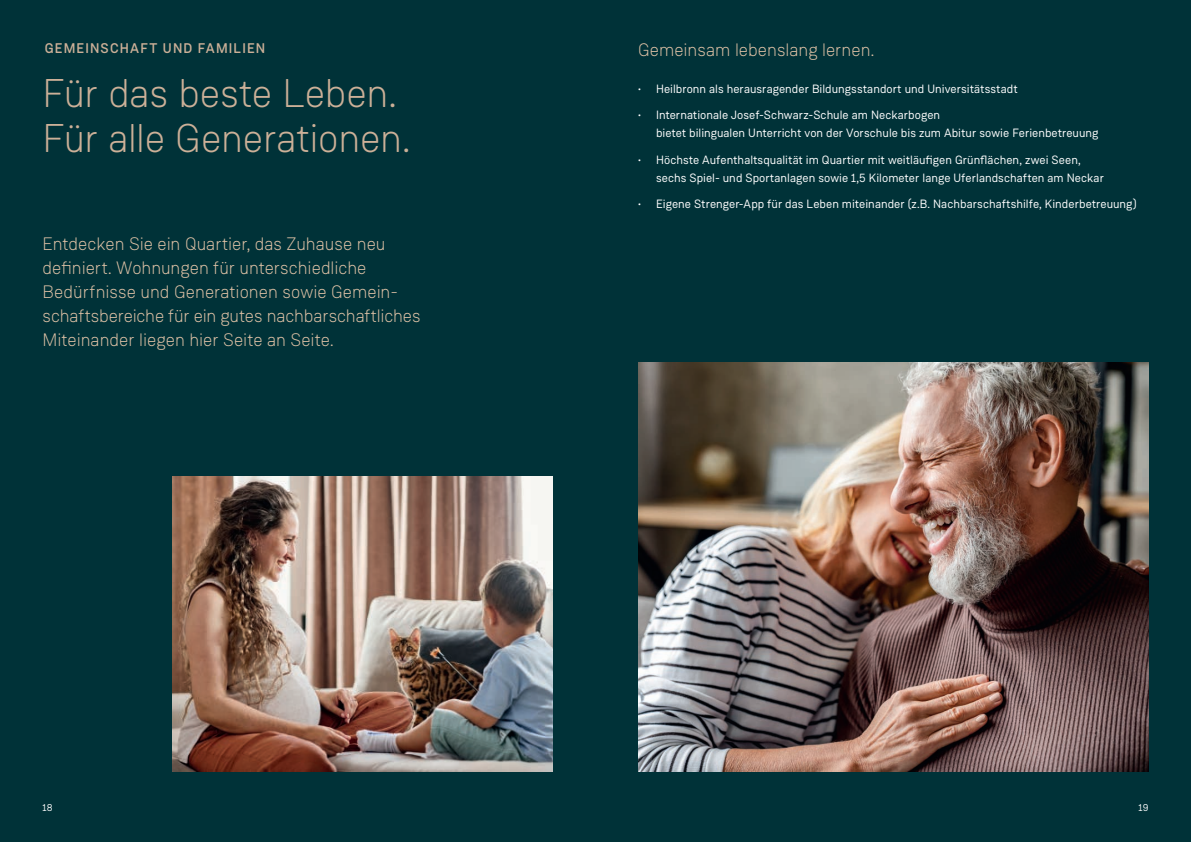
<style>
.page{position:relative;width:1191px;height:842px;background:#003238}
.page>*{position:absolute;margin:0;border:0;box-sizing:border-box;transform-origin:0 0}
.t1{font:300 40px/45px "Weissenhof Grotesk";letter-spacing:-.01em;color:#ccb098}
.t2{font:300 18px/24px "Weissenhof Grotesk";color:#e1c3a7}
.t3{font:500 14px "Weissenhof Grotesk";letter-spacing:.08em;color:#ccb098}
.t4{font:12px/18px "Weissenhof Grotesk";letter-spacing:.005em;color:#fff}
.t5{font:10px "Weissenhof Grotesk";color:#fff}
</style>
<div class="page">
<img style="left:638px;top:363px;width:510px;height:408px">
<img style="left:173px;top:476px;width:380px;height:295px">
<p class="t3" style="left:45px;top:40px;width:222px">GEMEINSCHAFT UND FAMILIEN</p>
<h1 class="t1" style="left:43px;top:70px;width:369px">Für das beste Leben.<br>Für alle Generationen.</h1>
<h2 class="t2" style="left:43px;top:231px;width:379px">Entdecken Sie ein Quartier, das Zuhause neu definiert. Wohnungen für unterschiedliche Bedürfnisse und Generationen sowie Gemein&shy;schaftsbereiche für ein gutes nachbarschaftliches Miteinander liegen hier Seite an Seite.</h2>
<h2 class="t2" style="left:638px;top:38px;width:238px">Gemeinsam lebenslang lernen.</h2>
<p class="t4" style="left:638px;top:80px;width:381px">• Heilbronn als herausragender Bildungsstandort und Universitätsstadt</p>
<p class="t4" style="left:656px;top:106px;width:444px;text-indent:-18px">• Internationale Josef-Schwarz-Schule am Neckarbogen<br>bietet bilingualen Unterricht von der Vorschule bis zum Abitur sowie Ferienbetreuung</p>
<p class="t4" style="left:656px;top:151px;width:449px;text-indent:-18px">• Höchste Aufenthaltsqualität im Quartier mit weitläufigen Grünflächen, zwei Seen, sechs Spiel- und Sportanlagen sowie 1,5 Kilometer lange Uferlandschaften am Neckar</p>
<p class="t4" style="left:638px;top:195px;width:500px">• Eigene Strenger-App für das Leben miteinander (z.B. Nachbarschaftshilfe, Kinderbetreuung)</p>
<p class="t5" style="left:43px;top:801px;width:12px">18</p>
<p class="t5" style="left:1138px;top:801px;width:12px">19</p>
</div>
